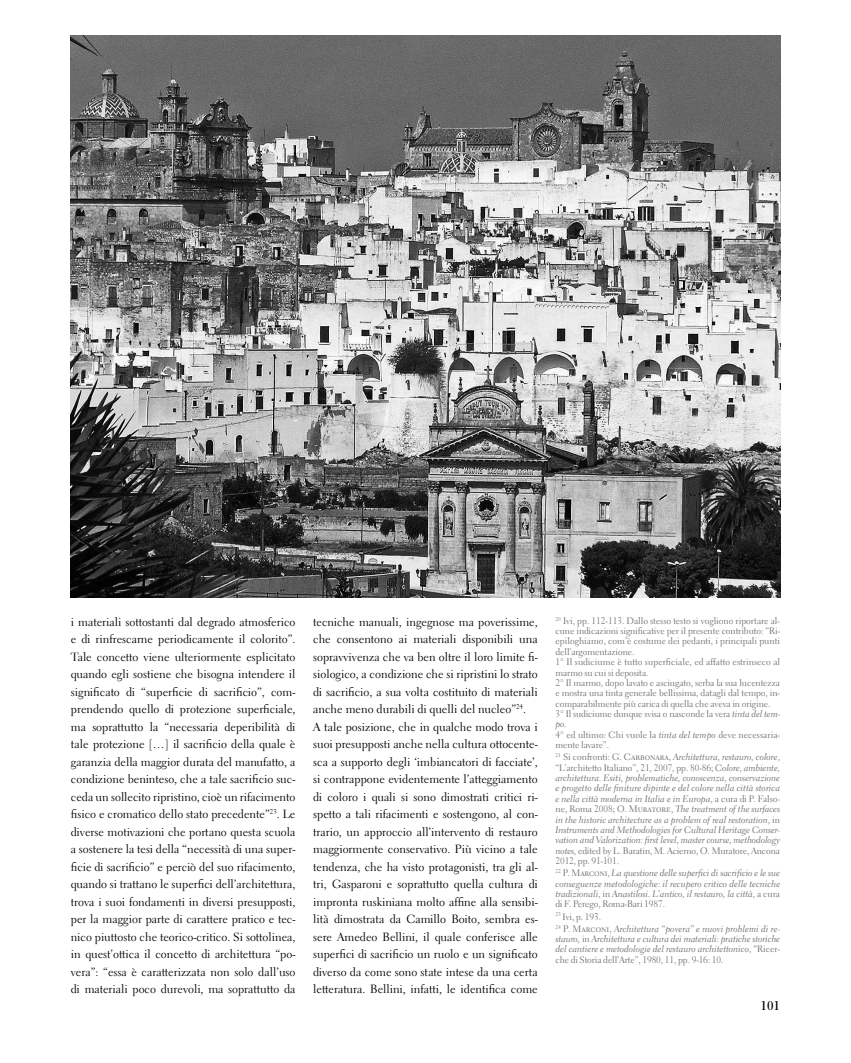
<style>
.page{position:relative;width:851px;height:1063px;background:#fff}
.page>*{position:absolute;margin:0;border:0;box-sizing:border-box;transform-origin:0 0}
.t1{font:700 12.5px "Electra LT Std";color:#000}
.t2{font:11.88px/17.5px "Electra LT Std";color:#000;text-align:justify}
.t3{font:9.38px/10.4px "Electra LT Std Cursive";letter-spacing:-.01em;color:#706f6f;text-align:justify}
.t4{font:9.38px/10.4px "Electra LT Std";letter-spacing:-.01em;color:#706f6f}
.s1{font-family:"Electra LT Std Cursive"}
.s2{font-family:"Electra LT Std"}
</style>
<div class="page">
<img style="left:71px;top:35px;width:709px;height:562px">
<p class="t2" style="left:71px;top:613px;width:226px">i materiali sottostanti dal degrado atmosferico e di rinfrescarne periodicamente il colorito”.<br>Tale concetto viene ulteriormente esplicitato quando egli sostiene che bisogna intendere il significato di “superficie di sacrificio”, com&shy;prendendo quello di protezione superficiale, ma soprattutto la “necessaria deperibilità di tale protezione […] il sacrificio della quale è garanzia della maggior durata del manufatto, a condizione beninteso, che a tale sacrificio suc&shy;ceda un sollecito ripristino, cioè un rifacimento fisico e cromatico dello stato precedente”<sup>23</sup>. Le diverse motivazioni che portano questa scuola a sostenere la tesi della “necessità di una super&shy;ficie di sacrificio” e perciò del suo rifacimento, quando si trattano le superfici dell’architettura, trova i suoi fondamenti in diversi presupposti, per la maggior parte di carattere pratico e tec&shy;nico piuttosto che teorico-critico. Si sottolinea, in quest’ottica il concetto di architettura “po&shy;vera”: “essa è caratterizzata non solo dall’uso di materiali poco durevoli, ma soprattutto da</p>
<p class="t2" style="left:313px;top:613px;width:226px;text-align:left">tecniche manuali, ingegnose ma poverissime, che consentono ai materiali disponibili una sopravvivenza che va ben oltre il loro limite fi&shy;siologico, a condizione che si ripristini lo strato di sacrificio, a sua volta costituito di materiali anche meno durabili di quelli del nucleo”<sup>24</sup>.<br>A tale posizione, che in qualche modo trova i suoi presupposti anche nella cultura ottocente&shy;sca a supporto degli ‘imbiancatori di facciate’, si contrappone evidentemente l’atteggiamento di coloro i quali si sono dimostrati critici ri&shy;spetto a tali rifacimenti e sostengono, al con&shy;trario, un approccio all’intervento di restauro maggiormente conservativo. Più vicino a tale tendenza, che ha visto protagonisti, tra gli al&shy;tri, Gasparoni e soprattutto quella cultura di impronta ruskiniana molto affine alla sensibi&shy;lità dimostrata da Camillo Boito, sembra es&shy;sere Amedeo Bellini, il quale conferisce alle superfici di sacrificio un ruolo e un significato diverso da come sono state intese da una certa letteratura. Bellini, infatti, le identifica come</p>
<p class="t4" style="left:555px;top:615px;width:226px"><sup>20</sup> Ivi, pp. 112-113. Dallo stesso testo si vogliono riportare al&shy;cune indicazioni significative per il presente contributo: “Ri&shy;epiloghiamo, com’è costume dei pedanti, i principali punti dell’argomentazione.<br>1° Il sudiciume è tutto superficiale, ed affatto estrinseco al marmo su cui si deposita.<br>2° Il marmo, dopo lavato e asciugato, serba la sua lucentezza e mostra una tinta generale bellissima, datagli dal tempo, in&shy;comparabilmente più carica di quella che aveva in origine.<br>3° Il sudiciume dunque svisa o nasconde la vera <span class="s1">tinta del tem-</span></p>
<p class="t3" style="left:555px;top:719px;width:13px">po.</p>
<p class="t4" style="left:555px;top:729px;width:226px">4° ed ultimo: Chi vuole la <span class="s1">tinta del tempo</span> deve necessaria&shy;mente lavare”.</p>
<p class="t3" style="left:555px;top:752px;width:226px"><sup>21</sup> <span class="s2">Si confronti: G. Carbonara,</span> Architettura, restauro, colore<span class="s2">,</span></p>
<p class="t4" style="left:555px;top:762px;width:226px">“L’architetto Italiano”, 21, 2007, pp. 80-86; <span class="s1">Colore, ambiente,</span></p>
<p class="t3" style="left:555px;top:773px;width:226px">architettura. Esiti, problematiche, conoscenza, conservazione e progetto delle finiture dipinte e del colore nella città storica e nella città moderna in Italia e in Europa<span class="s2">, a cura di P. Falso&shy;ne, Roma 2008; O. Muratore,</span> The treatment of the surfaces in the historic architecture as a problem of real restoration<span class="s2">, in </span>Instruments and Methodologies for Cultural Heritage Conser&shy;vation and Valorization: first level, master course, methodology</p>
<p class="t4" style="left:555px;top:845px;width:226px"><span class="s1">notes,</span> edited by L. Baratin, M. Acierno, O. Muratore, Ancona<br>2012, pp. 91-101.</p>
<p class="t3" style="left:555px;top:868px;width:226px"><sup>22</sup> <span class="s2">P. Marconi,</span> La questione delle superfici di sacrificio e le sue conseguenze metodologiche: il recupero critico delle tecniche tradizionali<span class="s2">, in</span> Anastilosi. L’antico, il restauro, la città<span class="s2">, a cura</span></p>
<p class="t4" style="left:555px;top:898px;width:111px;line-height:12.1px">di F. Perego, Roma-Bari 1987.<br><sup>23</sup> Ivi, p. 193.</p>
<p class="t3" style="left:555px;top:923px;width:226px"><sup>24</sup> <span class="s2">P. Marconi,</span> Architettura “povera” e nuovi problemi di re&shy;stauro, <span class="s2">in</span> Architettura e cultura dei materiali: pratiche storiche del cantiere e metodologie del restauro architettonico<span class="s2">, “Ricer-</span></p>
<p class="t4" style="left:555px;top:954px;width:169px">che di Storia dell’Arte”, 1980, 11, pp. 9-16: 10.</p>
<p class="t1" style="left:760px;top:998px;width:21px">101</p>
</div>
